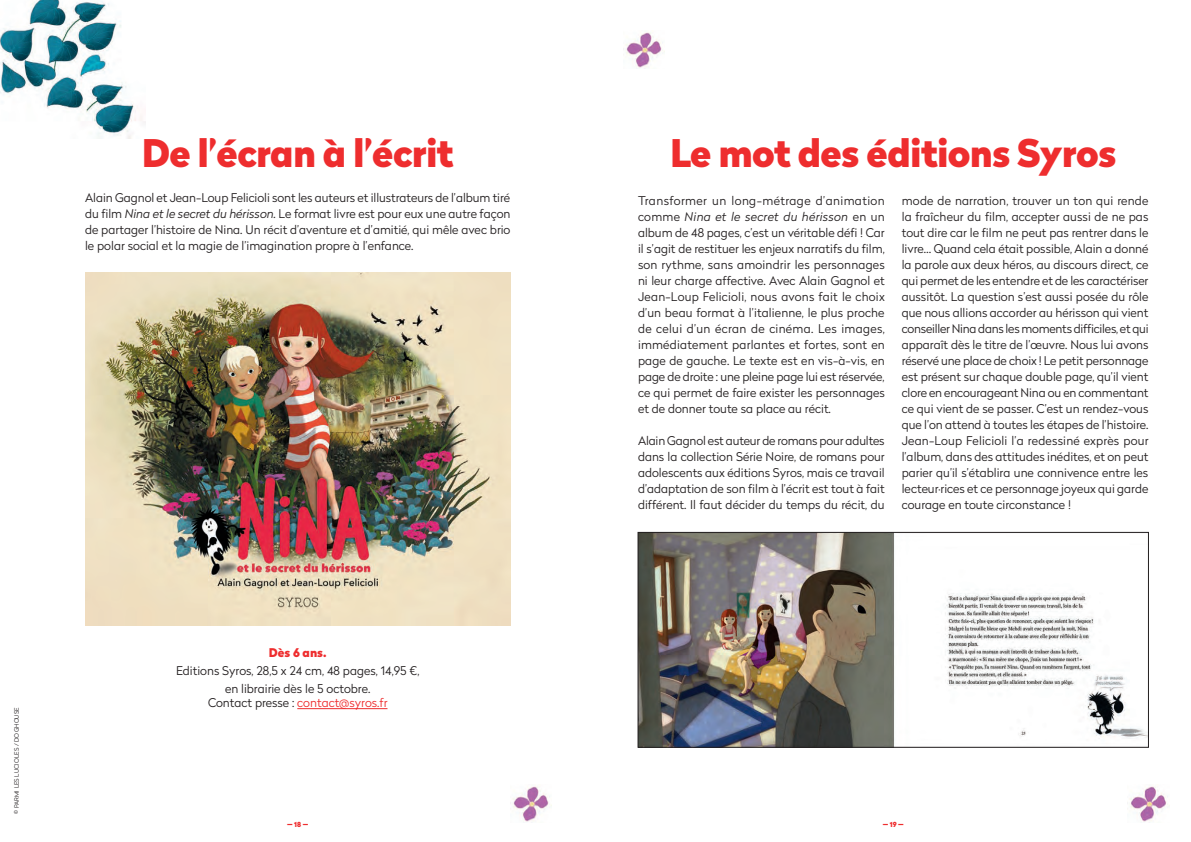
<style>
.page{position:relative;width:1191px;height:842px;background:#fff}
.page>*{position:absolute;margin:0;border:0;box-sizing:border-box;transform-origin:0 0}
.t1{font:900 38px "Radikal";letter-spacing:-.02em;color:#ee2d2e}
.t2{font:300 12px/16px "Radikal";color:#231f20;text-align:justify}
.t3{font:300 12px "Radikal";color:#ee2d2e}
.t4{font:900 12px "Radikal";color:#ee2d2e}
.t5{font:900 7px "Radikal";color:#ee2d2e}
.t6{font:300 6px "Radikal";letter-spacing:.02em;color:#231f20}
.s1{font-style:italic}
.s2{color:#231f20}
</style>
<div class="page">
<hr style="left:297px;top:708px;width:90px;height:1px;background:#ee2d2e">
<img style="left:0;top:0;width:146px;height:139px">
<img style="left:85px;top:272px;width:425px;height:353px">
<img style="left:640px;top:534px;width:506px;height:211px">
<div style="left:638px;top:532px;width:510px;height:215px;border:1px solid #231f20"></div>
<img style="left:625px;top:32px;width:40px;height:36px">
<img style="left:1127px;top:786px;width:40px;height:36px">
<img style="left:510px;top:786px;width:39px;height:36px">
<p class="t6" style="left:12px;top:814px;width:108px;rotate:-90deg">© PARMI LES LUCIOLES / DOGHOUSE</p>
<h1 class="t1" style="left:142px;top:125px;width:313px">De l’écran à l’écrit</h1>
<p class="t2" style="left:85px;top:189px;width:427px">Alain Gagnol et Jean-Loup Felicioli sont les auteurs et illustrateurs de l’album tiré du film <span class="s1">Nina et le secret du hérisson.</span> Le format livre est pour eux une autre façon de partager l’histoire de Nina. Un récit d’aventure et d’amitié, qui mêle avec brio le polar social et la magie de l’imagination propre à l’enfance.</p>
<p class="t4" style="left:269px;top:644px;width:59px">Dès 6 ans.</p>
<p class="t2" style="left:176px;top:661px;width:245px;line-height:18px;text-align:center">Editions Syros, 28,5 x 24 cm, 48 pages, 14,95 €, en librairie dès le 5 octobre.</p>
<p class="t3" style="left:208px;top:695px;width:181px"><span class="s2">Contact presse :</span> contact@syros.fr</p>
<h1 class="t1" style="left:670px;top:125px;width:448px">Le mot des éditions Syros</h1>
<p class="t2" style="left:638px;top:193px;width:248px">Transformer un long-métrage d’animation comme <span class="s1">Nina et le secret du hérisson</span> en un album de 48 pages, c’est un véritable défi ! Car il s’agit de restituer les enjeux narratifs du film, son rythme, sans amoindrir les personnages ni leur charge affective. Avec Alain Gagnol et Jean-Loup Felicioli, nous avons fait le choix d’un beau format à l’italienne, le plus proche de celui d’un écran de cinéma. Les images, immédiatement parlantes et fortes, sont en page de gauche. Le texte est en vis-à-vis, en page de droite : une pleine page lui est réservée, ce qui permet de faire exister les personnages et de donner toute sa place au récit.</p>
<p class="t2" style="left:638px;top:433px;width:248px">Alain Gagnol est auteur de romans pour adultes dans la collection Série Noire, de romans pour adolescents aux éditions Syros, mais ce travail d’adaptation de son film à l’écrit est tout à fait différent. Il faut décider du temps du récit, du</p>
<p class="t2" style="left:901px;top:193px;width:248px">mode de narration, trouver un ton qui rende la fraîcheur du film, accepter aussi de ne pas tout dire car le film ne peut pas rentrer dans le livre… Quand cela était possible, Alain a donné la parole aux deux héros, au discours direct, ce qui permet de les entendre et de les caractériser aussitôt. La question s’est aussi posée du rôle que nous allions accorder au hérisson qui vient conseiller Nina dans les moments difficiles, et qui apparaît dès le titre de l’œuvre. Nous lui avons réservé une place de choix ! Le petit personnage est présent sur chaque double page, qu’il vient clore en encourageant Nina ou en commentant ce qui vient de se passer. C’est un rendez-vous que l’on attend à toutes les étapes de l’histoire.<br>Jean-Loup Felicioli l’a redessiné exprès pour l’album, dans des attitudes inédites, et on peut parier qu’il s’établira une connivence entre les lecteur·rices et ce personnage joyeux qui garde courage en toute circonstance !</p>
<p class="t5" style="left:287px;top:819px;width:23px">— 18 —</p>
<p class="t5" style="left:882px;top:819px;width:23px">— 19 —</p>
</div>
